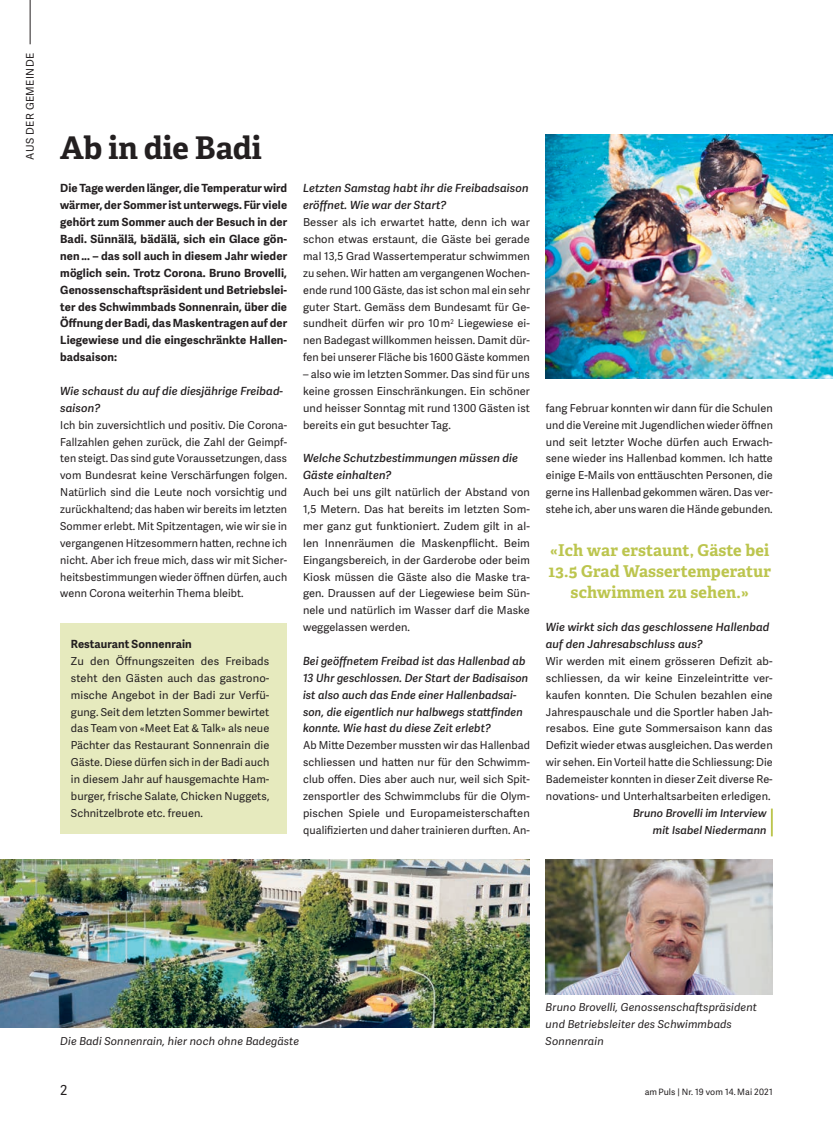
<style>
.page{position:relative;width:833px;height:1134px;background:#fff}
.page>*{position:absolute;margin:0;border:0;box-sizing:border-box;transform-origin:0 0}
._05_Hauptartikel_Tit{font:700 31.25px "Adelle";letter-spacing:-.005em;color:#231f20}
._05_Hauptartikel_Zit{font:700 16.25px/21.2px "Adelle";letter-spacing:.01em;color:#bcc54e;text-align:center}
.t1{font:13.75px "Adelle Sans";color:#231f20}
._05_Hauptartikel_Int{font:italic 600 11.25px/16.9px "Adelle Sans";letter-spacing:.01em;color:#231f20}
._05_Hauptartikel_Lea{font:700 11.25px/16.9px "Adelle Sans";letter-spacing:.01em;color:#231f20;text-align:justify}
._05_Hauptartikel_Kas{font:700 11.25px "Adelle Sans";letter-spacing:.01em;color:#231f20}
._05_Hauptartikel_Gru{font:11px/16.9px "Adelle Sans";letter-spacing:.01em;color:#231f20;text-align:justify}
._05_Hauptartikel_Bil{font:italic 11px/16.9px "Adelle Sans";letter-spacing:.015em;color:#231f20}
._05_Hauptartikel_Aut{font:italic 600 11px/16.9px "Adelle Sans";letter-spacing:.005em;color:#231f20;text-align:right}
.t2{font:10.62px "Adelle Sans";letter-spacing:.04em;color:#231f20}
.t3{font:8.75px "Adelle Sans";letter-spacing:.01em;color:#231f20}
</style>
<div class="page">
<hr style="left:30px;top:0;width:1px;height:44px;background:#231f20">
<svg style="left:771px;top:808px;width:1px;height:28px"></svg>
<img style="left:546px;top:859px;width:226px;height:135px">
<img style="left:0;top:859px;width:529px;height:169px">
<img style="left:546px;top:135px;width:287px;height:243px">
<div style="left:60px;top:623px;width:227px;height:211px;background:#e6eabe"></div>
<p class="t2" style="left:23px;top:160px;width:108px;rotate:-90deg">AUS DER GEMEINDE</p>
<p class="_05_Hauptartikel_Tit" style="left:60px;top:128px;width:203px">Ab in die Badi</p>
<p class="_05_Hauptartikel_Lea" style="left:60px;top:179px;width:228px">Die Tage werden länger, die Temperatur wird wärmer, der Sommer ist unterwegs. Für viele gehört zum Sommer auch der Besuch in der Badi. Sünnälä, bädälä, sich ein Glace gön&shy;nen ... – das soll auch in diesem Jahr wieder möglich sein. Trotz Corona. Bruno Brovelli, Genossenschaftspräsident und Betriebslei&shy;ter des Schwimmbads Sonnenrain, über die Öffnung der Badi, das Maskentragen auf der Liegewiese und die eingeschränkte Hallen&shy;badsaison:</p>
<p class="_05_Hauptartikel_Int" style="left:60px;top:383px;width:224px">Wie schaust du auf die diesjährige Freibad&shy;saison?</p>
<p class="_05_Hauptartikel_Gru" style="left:60px;top:416px;width:228px">Ich bin zuversichtlich und positiv. Die Corona-Fallzahlen gehen zurück, die Zahl der Geimpf&shy;ten steigt. Das sind gute Voraussetzungen, dass vom Bundesrat keine Verschärfungen folgen.<br>Natürlich sind die Leute noch vorsichtig und zurückhaltend; das haben wir bereits im letzten Sommer erlebt. Mit Spitzentagen, wie wir sie in vergangenen Hitzesommern hatten, rechne ich nicht. Aber ich freue mich, dass wir mit Sicher&shy;heitsbestimmungen wieder öffnen dürfen, auch wenn Corona weiterhin Thema bleibt.</p>
<p class="_05_Hauptartikel_Kas" style="left:71px;top:636px;width:122px">Restaurant Sonnenrain</p>
<p class="_05_Hauptartikel_Gru" style="left:71px;top:652px;width:200px">Zu den Öffnungszeiten des Freibads steht den Gästen auch das gastrono&shy;mische Angebot in der Badi zur Verfü&shy;gung. Seit dem letzten Sommer bewirtet das Team von «Meet Eat &amp; Talk» als neue Pächter das Restaurant Sonnenrain die Gäste. Diese dürfen sich in der Badi auch in diesem Jahr auf hausgemachte Ham&shy;burger, frische Salate, Chicken Nuggets, Schnitzelbrote etc. freuen.</p>
<p class="_05_Hauptartikel_Int" style="left:303px;top:180px;width:227px">Letzten Samstag habt ihr die Freibadsaison eröffnet. Wie war der Start?</p>
<p class="_05_Hauptartikel_Gru" style="left:303px;top:213px;width:228px">Besser als ich erwartet hatte, denn ich war schon etwas erstaunt, die Gäste bei gerade mal 13,5 Grad Wassertemperatur schwimmen zu sehen. Wir hatten am vergangenen Wochen&shy;ende rund 100 Gäste, das ist schon mal ein sehr guter Start. Gemäss dem Bundesamt für Ge&shy;sundheit dürfen wir pro 10 m<sup>2</sup> Liegewiese ei&shy;nen Badegast willkommen heissen. Damit dür&shy;fen bei unserer Fläche bis 1600 Gäste kommen</p>
<p class="_05_Hauptartikel_Gru" style="left:303px;top:365px;width:228px">– also wie im letzten Sommer. Das sind für uns keine grossen Einschränkungen. Ein schöner und heisser Sonntag mit rund 1300 Gästen ist bereits ein gut besuchter Tag.</p>
<p class="_05_Hauptartikel_Int" style="left:303px;top:450px;width:216px">Welche Schutzbestimmungen müssen die<br>Gäste einhalten?</p>
<p class="_05_Hauptartikel_Gru" style="left:303px;top:483px;width:228px">Auch bei uns gilt natürlich der Abstand von 1,5 Metern. Das hat bereits im letzten Som&shy;mer ganz gut funktioniert. Zudem gilt in al&shy;len Innenräumen die Maskenpflicht. Beim Eingangsbereich, in der Garderobe oder beim Kiosk müssen die Gäste also die Maske tra&shy;gen. Draussen auf der Liegewiese beim Sün&shy;nele und natürlich im Wasser darf die Maske weggelassen werden.</p>
<p class="_05_Hauptartikel_Int" style="left:303px;top:653px;width:227px">Bei geöffnetem Freibad ist das Hallenbad ab 13 Uhr geschlossen. Der Start der Badisaison ist also auch das Ende einer Hallenbadsai&shy;son, die eigentlich nur halbwegs stattfinden konnte. Wie hast du diese Zeit erlebt?</p>
<p class="_05_Hauptartikel_Gru" style="left:303px;top:737px;width:228px">Ab Mitte Dezember mussten wir das Hallenbad schliessen und hatten nur für den Schwimm&shy;club offen. Dies aber auch nur, weil sich Spit&shy;zensportler des Schwimmclubs für die Olym&shy;pischen Spiele und Europameisterschaften qualifizierten und daher trainieren durften. An-</p>
<p class="_05_Hauptartikel_Gru" style="left:546px;top:399px;width:228px">fang Februar konnten wir dann für die Schulen und die Vereine mit Jugendlichen wieder öffnen und seit letzter Woche dürfen auch Erwach&shy;sene wieder ins Hallenbad kommen. Ich hatte einige E-Mails von enttäuschten Personen, die gerne ins Hallenbad gekommen wären. Das ver&shy;stehe ich, aber uns waren die Hände gebunden.</p>
<p class="_05_Hauptartikel_Zit" style="left:548px;top:540px;width:224px">«Ich war erstaunt, Gäste bei<br>13.5 Grad Wassertemperatur schwimmen zu sehen.»</p>
<p class="_05_Hauptartikel_Int" style="left:546px;top:619px;width:225px">Wie wirkt sich das geschlossene Hallenbad auf den Jahresabschluss aus?</p>
<p class="_05_Hauptartikel_Gru" style="left:546px;top:652px;width:228px">Wir werden mit einem grösseren Defizit ab&shy;schliessen, da wir keine Einzeleintritte ver&shy;kaufen konnten. Die Schulen bezahlen eine Jahrespauschale und die Sportler haben Jah&shy;resabos. Eine gute Sommersaison kann das Defizit wieder etwas ausgleichen. Das werden wir sehen. Ein Vorteil hatte die Schliessung: Die Bademeister konnten in dieser Zeit diverse Re&shy;novations- und Unterhaltsarbeiten erledigen.</p>
<p class="_05_Hauptartikel_Aut" style="left:633px;top:805px;width:135px">Bruno Brovelli im Interview mit Isabel Niedermann</p>
<p class="_05_Hauptartikel_Bil" style="left:60px;top:1032px;width:240px">Die Badi Sonnenrain, hier noch ohne Badegäste</p>
<p class="_05_Hauptartikel_Bil" style="left:545px;top:998px;width:213px">Bruno Brovelli, Genossenschaftspräsident und Betriebsleiter des Schwimmbads<br>Sonnenrain</p>
<p class="t1" style="left:60px;top:1080px;width:9px">2</p>
<p class="t3" style="left:644px;top:1085px;width:129px">am Puls | Nr. 19 vom 14. Mai 2021</p>
</div>
